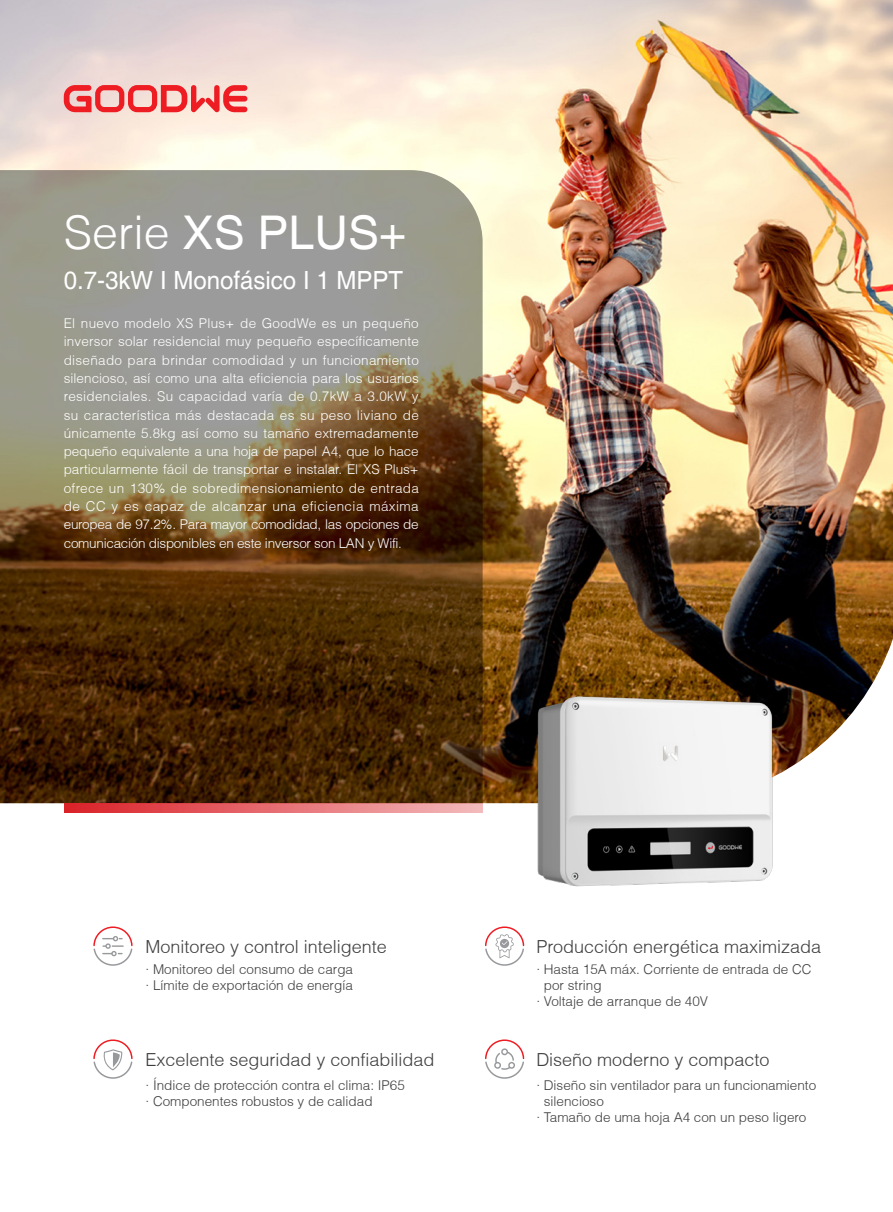
<style>
.page{position:relative;width:893px;height:1212px;background:#fff}
.page>*{position:absolute;margin:0;border:0;box-sizing:border-box;transform-origin:0 0}
.t1{font:46.5px "Helvetica";color:#fff}
.t2{font:25.05px "Helvetica";color:#fff;scale:.96 1}
.t3{font:300 18px "Helvetica";color:#3e3e3f}
.t4{font:300 13.5px/18.3px "Helvetica";letter-spacing:-.02em;color:#fff;text-align:justify}
.t5{font:300 13.5px/16.2px "Helvetica";color:#3e3e3f}
.s1{font-weight:300}
</style>
<div class="page">
<img style="left:0;top:0;width:893px;height:803px">
<svg style="left:0;top:170px;width:483px;height:633px;background:#705d45"></svg>
<svg style="left:64px;top:803px;width:419px;height:9px;background:#e46b6f"></svg>
<img style="left:498px;top:663px;width:313px;height:224px">
<svg style="left:64px;top:85px;width:183px;height:27px;background:#f07c7a"></svg>
<svg style="left:93px;top:926px;width:40px;height:40px"></svg>
<svg style="left:93px;top:1039px;width:40px;height:40px"></svg>
<svg style="left:485px;top:926px;width:40px;height:40px"></svg>
<svg style="left:485px;top:1039px;width:40px;height:40px"></svg>
<p class="t1" style="left:64px;top:206px;width:344px"><span class="s1">Serie</span> XS PLUS+</p>
<p class="t2" style="left:64px;top:266px;width:355px">0.7-3kW I Monofásico I 1 MPPT</p>
<p class="t4" style="left:64px;top:314px;width:357px">El nuevo modelo XS Plus+ de GoodWe es un pequeño inversor solar residencial muy pequeño específicamente diseñado para brindar comodidad y un funcionamiento silencioso, así como una alta eficiencia para los usuarios residenciales. Su capacidad varía de 0.7kW a 3.0kW y su característica más destacada es su peso liviano de únicamente 5.8kg así como su tamaño extremadamente pequeño equivalente a una hoja de papel A4, que lo hace particularmente fácil de transportar e instalar. El XS Plus+ ofrece un 130% de sobredimensionamiento de entrada de CC y es capaz de alcanzar una eficiencia máxima europea de 97.2%. Para mayor comodidad, las opciones de comunicación disponibles en este inversor son LAN y Wifi.</p>
<p class="t3" style="left:146px;top:935px;width:243px">Monitoreo y control inteligente</p>
<p class="t5" style="left:146px;top:960px;width:209px">· Monitoreo del consumo de carga</p>
<p class="t5" style="left:146px;top:977px;width:209px">· Límite de exportación de energía</p>
<p class="t3" style="left:536px;top:935px;width:286px">Producción energética maximizada</p>
<p class="t5" style="left:544px;top:960px;width:269px;text-indent:-8px">· Hasta 15A máx. Corriente de entrada de CC por string</p>
<p class="t5" style="left:536px;top:993px;width:173px">· Voltaje de arranque de 40V</p>
<p class="t3" style="left:146px;top:1048px;width:291px">Excelente seguridad y confiabilidad</p>
<p class="t3" style="left:536px;top:1048px;width:234px">Diseño moderno y compacto</p>
<p class="t5" style="left:146px;top:1077px;width:261px">· Índice de protección contra el clima: IP65</p>
<p class="t5" style="left:146px;top:1093px;width:229px">· Componentes robustos y de calidad</p>
<p class="t5" style="left:544px;top:1077px;width:274px;text-indent:-8px">· Diseño sin ventilador para un funcionamiento silencioso</p>
<p class="t5" style="left:536px;top:1109px;width:271px">· Tamaño de uma hoja A4 con un peso ligero</p>
</div>
